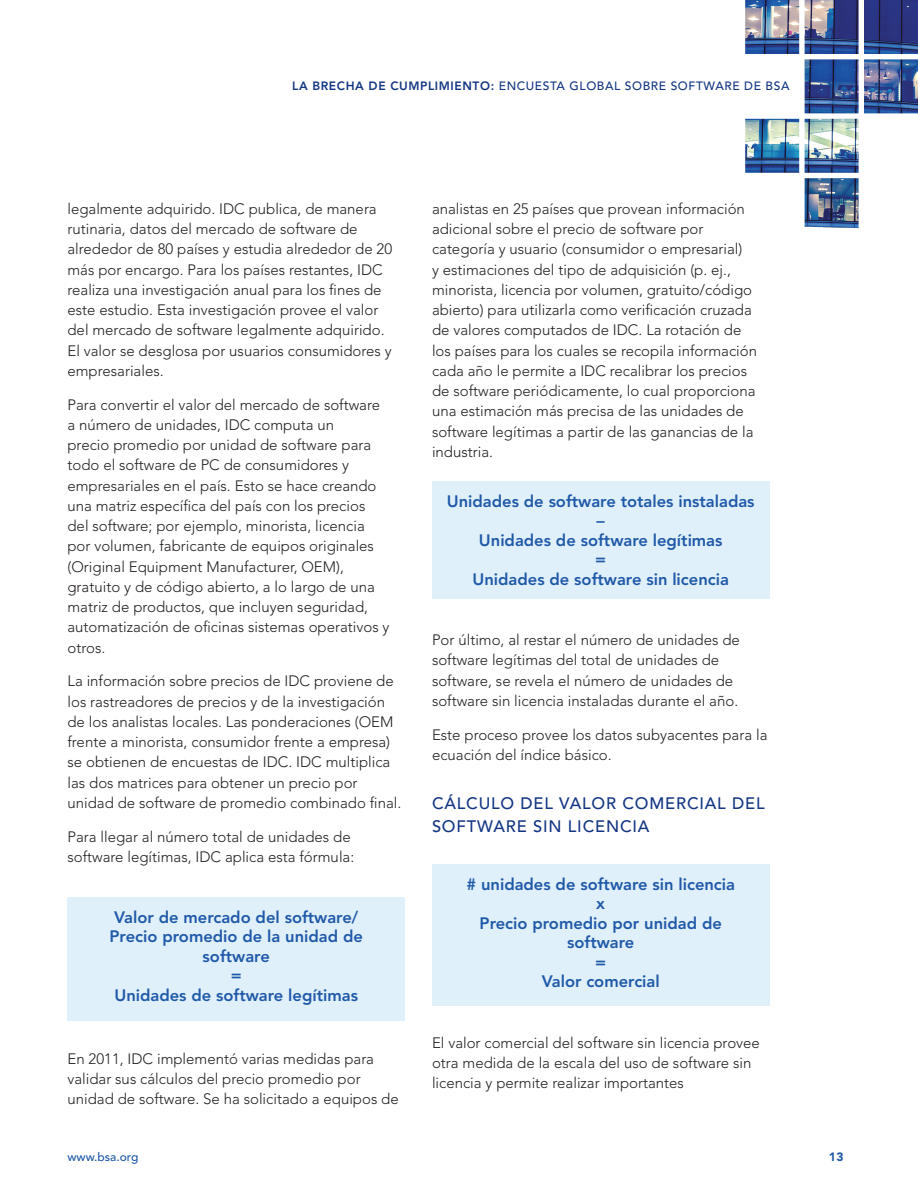
<style>
.page{position:relative;width:918px;height:1188px;background:#fff}
.page>*{position:absolute;margin:0;border:0;box-sizing:border-box;transform-origin:0 0}
.t1{font:800 16.5px/19.5px "Avenir LT Std";color:#2059a8;text-align:center}
.head_2{font:500 16.5px/22.5px "Avenir LT Std";letter-spacing:.05em;color:#133583}
.body{font:300 15px/20.2px "Avenir LT Std";color:#231f20}
.head_3{font:300 15px/20.2px "Avenir LT Std";color:#231f20}
.t2{font:500 12px "Avenir LT Std";letter-spacing:.05em;color:#133583}
.t3{font:500 12px "Avenir LT Std";color:#2059a8}
.t4{font:900 12px "Avenir LT Std";color:#2059a8}
.s1{font-weight:800}
</style>
<div class="page">
<img style="left:745px;top:0;width:173px;height:228px">
<div style="left:68px;top:897px;width:337px;height:124px;background:#dff0fa"></div>
<div style="left:432px;top:481px;width:338px;height:117px;background:#dff0fa"></div>
<div style="left:432px;top:864px;width:338px;height:142px;background:#dff0fa"></div>
<p class="t2" style="left:292px;top:79px;width:499px"><span class="s1">LA BRECHA DE CUMPLIMIENTO:</span> ENCUESTA GLOBAL SOBRE SOFTWARE DE BSA</p>
<p class="body" style="left:68px;top:199px;width:326px">legalmente adquirido. IDC publica, de manera rutinaria, datos del mercado de software de alrededor de 80 países y estudia alrededor de 20 más por encargo. Para los países restantes, IDC realiza una investigación anual para los fines de este estudio. Esta investigación provee el valor del mercado de software legalmente adquirido.<br>El valor se desglosa por usuarios consumidores y empresariales.</p>
<p class="body" style="left:68px;top:394px;width:324px">Para convertir el valor del mercado de software a número de unidades, IDC computa un<br>precio promedio por unidad de software para todo el software de PC de consumidores y empresariales en el país. Esto se hace creando una matriz específica del país con los precios del software; por ejemplo, minorista, licencia por volumen, fabricante de equipos originales (Original Equipment Manufacturer, OEM), gratuito y de código abierto, a lo largo de una matriz de productos, que incluyen seguridad, automatización de oficinas sistemas operativos y otros.</p>
<p class="body" style="left:68px;top:671px;width:335px">La información sobre precios de IDC proviene de los rastreadores de precios y de la investigación de los analistas locales. Las ponderaciones (OEM frente a minorista, consumidor frente a empresa) se obtienen de encuestas de IDC. IDC multiplica las dos matrices para obtener un precio por unidad de software de promedio combinado final.</p>
<p class="body" style="left:68px;top:826px;width:288px">Para llegar al número total de unidades de software legítimas, IDC aplica esta fórmula:</p>
<p class="t1" style="left:110px;top:908px;width:255px">Valor de mercado del software/<br>Precio promedio de la unidad de software<br>=<br>Unidades de software legítimas</p>
<p class="body" style="left:68px;top:1048px;width:333px">En 2011, IDC implementó varias medidas para validar sus cálculos del precio promedio por unidad de software. Se ha solicitado a equipos de</p>
<p class="body" style="left:432px;top:199px;width:327px">analistas en 25 países que provean información adicional sobre el precio de software por categoría y usuario (consumidor o empresarial)<br>y estimaciones del tipo de adquisición (p. ej., minorista, licencia por volumen, gratuito/código abierto) para utilizarla como verificación cruzada de valores computados de IDC. La rotación de los países para los cuales se recopila información cada año le permite a IDC recalibrar los precios de software periódicamente, lo cual proporciona una estimación más precisa de las unidades de software legítimas a partir de las ganancias de la industria.</p>
<p class="t1" style="left:447px;top:492px;width:309px">Unidades de software totales instaladas –<br>Unidades de software legítimas<br>=<br>Unidades de software sin licencia</p>
<p class="head_3" style="left:432px;top:630px;width:309px">Por último, al restar el número de unidades de software legítimas del total de unidades de software, se revela el número de unidades de software sin licencia instaladas durante el año.</p>
<p class="body" style="left:432px;top:724px;width:337px">Este proceso provee los datos subyacentes para la ecuación del índice básico.</p>
<p class="head_2" style="left:432px;top:793px;width:334px">CÁLCULO DEL VALOR COMERCIAL DEL<br>SOFTWARE SIN LICENCIA</p>
<p class="t1" style="left:466px;top:874px;width:270px"># unidades de software sin licencia x<br>Precio promedio por unidad de software<br>=<br>Valor comercial</p>
<p class="body" style="left:432px;top:1033px;width:329px">El valor comercial del software sin licencia provee otra medida de la escala del uso de software sin licencia y permite realizar importantes</p>
<p class="t3" style="left:68px;top:1150px;width:72px">www.bsa.org</p>
<p class="t4" style="left:829px;top:1150px;width:17px">13</p>
</div>
